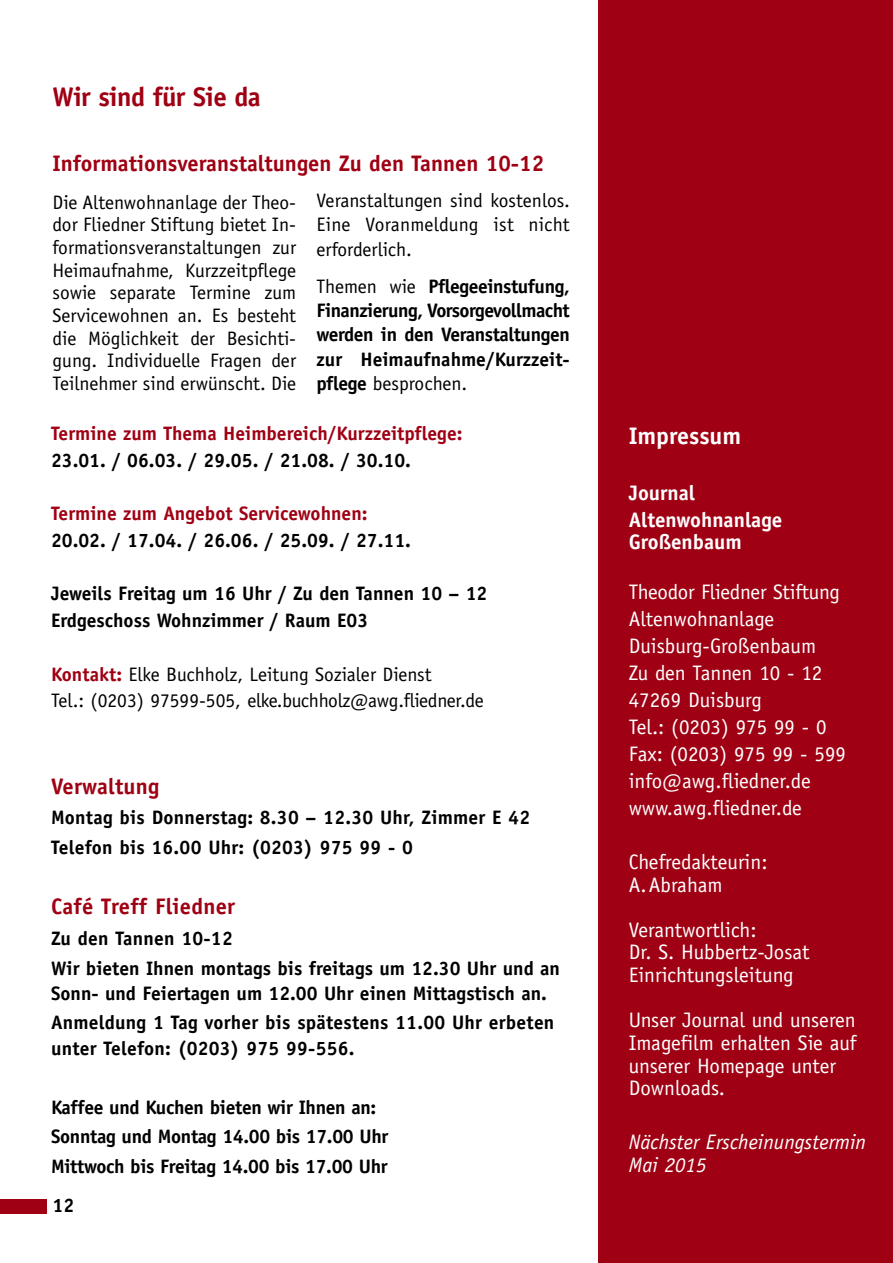
<style>
.page{position:relative;width:893px;height:1263px;background:#fff}
.page>*{position:absolute;margin:0;border:0;box-sizing:border-box;transform-origin:0 0}
.t1{font:700 27px "Officina Sans";letter-spacing:-.02em;color:#9f0013}
.t2{font:700 24px "Officina Sans";color:#fff}
.t3{font:700 22.5px "Officina Sans";color:#9f0013}
.t4{font:21px/27px "Officina Sans";color:#fff}
.t5{font:italic 21px/22.8px "Officina Sans";color:#fff}
.t6{font:700 21px/27px "Officina Sans";color:#fff}
.t7{font:700 19.5px/29.5px "Officina Sans";color:#000}
.t8{font:19.5px/22.6px "Officina Sans";color:#000;text-align:justify}
.t9{font:700 19.5px "Officina Sans";color:#9f0013}
.s1{font-weight:400}
.s2{font-weight:700;color:#9f0013}
</style>
<div class="page">
<div style="left:0;top:1199px;width:47px;height:14px;background:#9f0013"></div>
<div style="left:599px;top:0;width:294px;height:1263px;background:#9f0013"></div>
<h1 class="t1" style="left:53px;top:87px;width:210px">Wir sind für Sie da</h1>
<p class="t3" style="left:53px;top:155px;width:493px">Informationsveranstaltungen Zu den Tannen 10-12</p>
<p class="t8" style="left:53px;top:192px;width:245px">Die Altenwohnanlage der Theo&shy;dor Fliedner Stiftung bietet In&shy;formationsveranstaltungen zur Heimaufnahme, Kurzzeitpflege sowie separate Termine zum Servicewohnen an. Es besteht die Möglichkeit der Besichti&shy;gung. Individuelle Fragen der Teilnehmer sind erwünscht. Die</p>
<p class="t8" style="left:317px;top:190px;width:255px;line-height:24.3px">Veranstaltungen sind kostenlos.<br>Eine Voranmeldung ist nicht erforderlich.</p>
<p class="t7" style="left:317px;top:275px;width:255px;line-height:24.3px;text-align:justify"><span class="s1">Themen wie</span> Pflegeeinstufung, Finanzierung, Vorsorgevollmacht werden in den Veranstaltungen zur Heimaufnahme/Kurzzeit&shy;pflege <span class="s1">besprochen.</span></p>
<p class="t9" style="left:51px;top:426px;width:413px">Termine zum Thema Heimbereich/Kurzzeitpflege:</p>
<p class="t7" style="left:51px;top:447px;width:361px">23.01. / 06.03. / 29.05. / 21.08. / 30.10.</p>
<p class="t9" style="left:51px;top:506px;width:318px">Termine zum Angebot Servicewohnen:</p>
<p class="t7" style="left:51px;top:527px;width:361px">20.02. / 17.04. / 26.06. / 25.09. / 27.11.</p>
<p class="t7" style="left:51px;top:582px;width:438px;line-height:26.7px">Jeweils Freitag um 16 Uhr / Zu den Tannen 10 – 12<br>Erdgeschoss Wohnzimmer / Raum E03</p>
<p class="t8" style="left:51px;top:662px;width:434px;line-height:26.7px"><span class="s2">Kontakt:</span> Elke Buchholz, Leitung Sozialer Dienst<br>Tel.: (0203) 97599-505, elke.buchholz@awg.fliedner.de</p>
<p class="t3" style="left:51px;top:778px;width:110px">Verwaltung</p>
<p class="t7" style="left:51px;top:804px;width:481px">Montag bis Donnerstag: 8.30 – 12.30 Uhr, Zimmer E 42<br>Telefon bis 16.00 Uhr: (0203) 975 99 - 0</p>
<p class="t3" style="left:51px;top:898px;width:186px">Café Treff Fliedner</p>
<p class="t7" style="left:51px;top:925px;width:511px">Zu den Tannen 10-12<br>Wir bieten Ihnen montags bis freitags um 12.30 Uhr und an</p>
<p class="t7" style="left:51px;top:980px;width:505px">Sonn- und Feiertagen um 12.00 Uhr einen Mittagstisch an.<br>Anmeldung 1 Tag vorher bis spätestens 11.00 Uhr erbeten</p>
<p class="t7" style="left:51px;top:1035px;width:305px">unter Telefon: (0203) 975 99-556.</p>
<p class="t7" style="left:51px;top:1094px;width:339px">Kaffee und Kuchen bieten wir Ihnen an:<br>Sonntag und Montag 14.00 bis 17.00 Uhr<br>Mittwoch bis Freitag 14.00 bis 17.00 Uhr</p>
<p class="t7" style="left:53px;top:1192px;width:23px">12</p>
<p class="t2" style="left:629px;top:427px;width:114px">Impressum</p>
<p class="t6" style="left:629px;top:481px;width:155px">Journal<br>Altenwohnanlage</p>
<p class="t6" style="left:629px;top:530px;width:115px">Großenbaum</p>
<p class="t4" style="left:629px;top:580px;width:219px">Theodor Fliedner Stiftung<br>Altenwohnanlage<br>Duisburg-Großenbaum<br>Zu den Tannen 10 - 12<br>47269 Duisburg<br>Tel.: (0203) 975 99 - 0<br>Fax: (0203) 975 99 - 599 info@awg.fliedner.de www.awg.fliedner.de</p>
<p class="t4" style="left:629px;top:852px;width:140px;line-height:22.8px">Chefredakteurin:<br>A.Abraham</p>
<p class="t4" style="left:629px;top:920px;width:182px;line-height:22.8px">Verantwortlich:<br>Dr. S. Hubbertz-Josat<br>Einrichtungsleitung</p>
<p class="t4" style="left:629px;top:1010px;width:229px;line-height:22.8px">Unser Journal und unseren<br>Imagefilm erhalten Sie auf unserer Homepage unter<br>Downloads.</p>
<p class="t5" style="left:629px;top:1132px;width:239px">Nächster Erscheinungstermin<br>Mai 2015</p>
</div>
